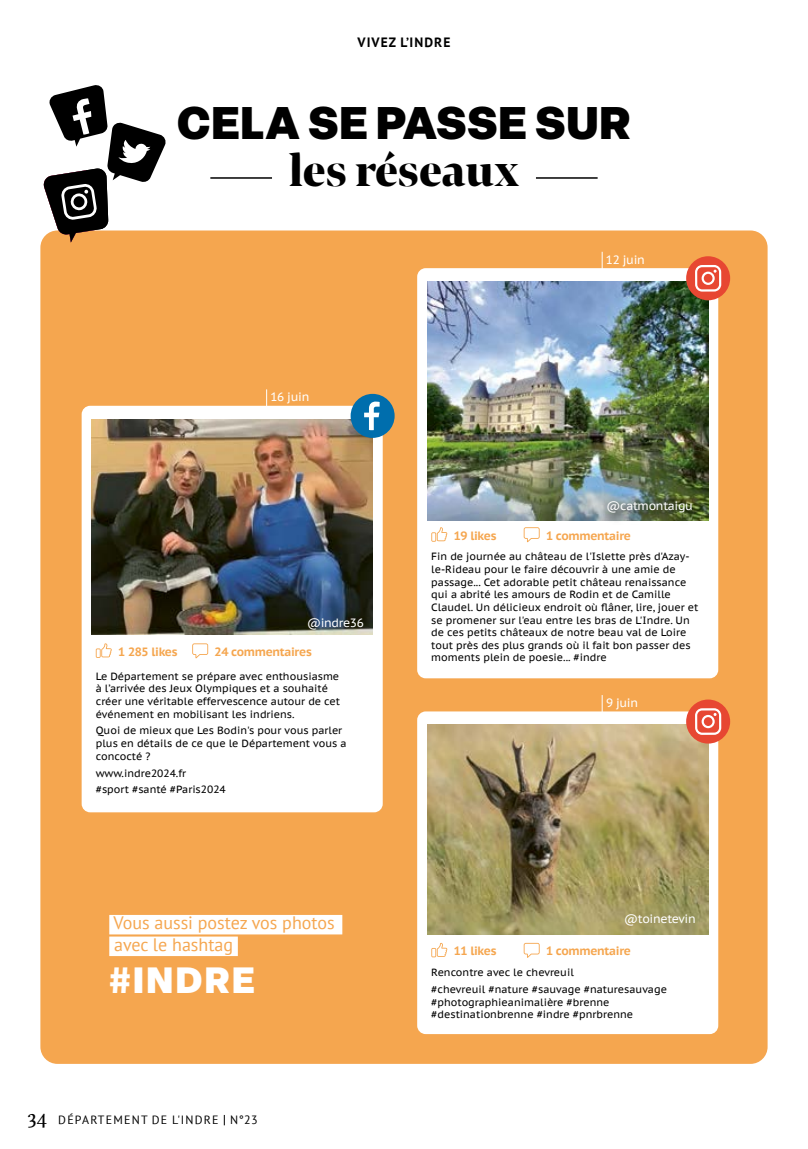
<style>
.page{position:relative;width:808px;height:1149px;background:#fff}
.page>*{position:absolute;margin:0;border:0;box-sizing:border-box;transform-origin:0 0}
.MadeInIndre_Titre{font:900 45px "Elza";letter-spacing:.02em;color:#000}
.MadeInIndre_Titre-2{font:900 45px "Bennet Banner Condensed";color:#000}
.MadeInIndre_Titre-3{font:900 36px "Elza";letter-spacing:.07em;color:#fff}
.MadeInIndre_Titre-4{font:18px/21.6px "PT Sans";color:#f5a64f}
.Rubrique_Titre{font:700 13.5px "PT Sans";letter-spacing:.08em;color:#000}
.MadeInIndre_Titre-5{font:700 12px "PT Sans Caption";letter-spacing:-.025em;color:#f5a64f}
.MadeInIndre_Titre-6{font:12px "PT Sans Caption";letter-spacing:-.025em;color:#fff}
.t1{font:12px "PT Sans";letter-spacing:.1em;color:#000}
.Labeur_Texte{font:10.5px/12.6px "PT Sans Caption";color:#000}
.s1{font-family:"Maecenas";font-weight:500;font-size:19.5px}
</style>
<div class="page">
<div style="left:40px;top:230px;width:727px;height:833px;background:#f5a64f;border-radius:17px"></div>
<div style="left:82px;top:405px;width:301px;height:407px;background:#fff;border-radius:9px"></div>
<img style="left:92px;top:419px;width:281px;height:215px">
<div style="left:351px;top:394px;width:44px;height:44px;background:#006ead;border-radius:50%"></div>
<svg style="left:364px;top:401px;width:16px;height:29px"></svg>
<svg style="left:96px;top:643px;width:16px;height:14px"></svg>
<svg style="left:192px;top:643px;width:16px;height:15px"></svg>
<svg style="left:266px;top:389px;width:1px;height:17px"></svg>
<svg style="left:43px;top:85px;width:124px;height:157px"></svg>
<hr style="left:210px;top:177px;width:62px;height:2px;background:#000">
<hr style="left:536px;top:177px;width:62px;height:2px;background:#000">
<div style="left:109px;top:914px;width:233px;height:20px;background:#fff"></div>
<div style="left:109px;top:936px;width:129px;height:19px;background:#fff"></div>
<div style="left:417px;top:268px;width:301px;height:410px;background:#fff;border-radius:9px"></div>
<img style="left:427px;top:281px;width:281px;height:239px">
<div style="left:686px;top:256px;width:44px;height:44px;background:#e74732;border-radius:50%"></div>
<svg style="left:602px;top:252px;width:1px;height:16px"></svg>
<svg style="left:695px;top:265px;width:26px;height:26px"></svg>
<div style="left:601px;top:495px;width:104px;height:29px;background:#000;opacity:.75"></div>
<svg style="left:431px;top:527px;width:16px;height:14px"></svg>
<svg style="left:524px;top:527px;width:16px;height:15px"></svg>
<div style="left:417px;top:711px;width:301px;height:322px;background:#fff;border-radius:9px"></div>
<img style="left:427px;top:724px;width:281px;height:210px">
<div style="left:686px;top:699px;width:44px;height:44px;background:#e74732;border-radius:50%"></div>
<svg style="left:602px;top:695px;width:1px;height:17px"></svg>
<svg style="left:695px;top:708px;width:26px;height:26px"></svg>
<svg style="left:431px;top:942px;width:16px;height:15px"></svg>
<svg style="left:524px;top:942px;width:16px;height:15px"></svg>
<p class="Rubrique_Titre" style="left:357px;top:34px;width:95px">VIVEZ L’INDRE</p>
<p class="MadeInIndre_Titre" style="left:177px;top:90px;width:455px">CELA SE PASSE SUR</p>
<p class="MadeInIndre_Titre-2" style="left:289px;top:141px;width:232px">les réseaux</p>
<p class="MadeInIndre_Titre-6" style="left:270px;top:389px;width:40px">16 juin</p>
<p class="MadeInIndre_Titre-6" style="left:307px;top:614px;width:58px">@indre36</p>
<p class="MadeInIndre_Titre-5" style="left:118px;top:643px;width:61px">1 285 likes</p>
<p class="MadeInIndre_Titre-5" style="left:215px;top:643px;width:99px">24 commentaires</p>
<p class="Labeur_Texte" style="left:96px;top:669px;width:246px">Le Département se prépare avec enthousiasme à l’arrivée des Jeux Olympiques et a souhaité créer une véritable effervescence autour de cet événement en mobilisant les indriens.</p>
<p class="Labeur_Texte" style="left:96px;top:724px;width:252px">Quoi de mieux que Les Bodin's pour vous parler plus en détails de ce que le Département vous a concocté ?</p>
<p class="Labeur_Texte" style="left:96px;top:766px;width:92px">www.indre2024.fr</p>
<p class="Labeur_Texte" style="left:96px;top:783px;width:132px">#sport #santé #Paris2024</p>
<p class="MadeInIndre_Titre-4" style="left:114px;top:911px;width:223px">Vous aussi postez vos photos avec le hashtag</p>
<p class="MadeInIndre_Titre-3" style="left:109px;top:953px;width:147px">#INDRE</p>
<p class="t1" style="left:28px;top:1111px;width:231px"><span class="s1">34</span> DÉPARTEMENT DE L'INDRE N°23</p>
<p class="MadeInIndre_Titre-6" style="left:606px;top:252px;width:40px">12 juin</p>
<p class="MadeInIndre_Titre-6" style="left:607px;top:498px;width:88px">@catmontaigu</p>
<p class="MadeInIndre_Titre-5" style="left:454px;top:527px;width:44px">19 likes</p>
<p class="MadeInIndre_Titre-5" style="left:546px;top:527px;width:86px">1 commentaire</p>
<p class="Labeur_Texte" style="left:431px;top:550px;width:269px">Fin de journée au château de l'Islette près d'Azay&shy;le-Rideau pour le faire découvrir à une amie de passage... Cet adorable petit château renaissance qui a abrité les amours de Rodin et de Camille Claudel. Un délicieux endroit où flâner, lire, jouer et se promener sur l'eau entre les bras de L'Indre. Un de ces petits châteaux de notre beau val de Loire tout près des plus grands où il fait bon passer des moments plein de poesie... #indre</p>
<p class="MadeInIndre_Titre-6" style="left:606px;top:694px;width:34px">9 juin</p>
<p class="MadeInIndre_Titre-6" style="left:624px;top:910px;width:73px">@toinetevin</p>
<p class="MadeInIndre_Titre-5" style="left:454px;top:942px;width:44px">11 likes</p>
<p class="MadeInIndre_Titre-5" style="left:546px;top:942px;width:86px">1 commentaire</p>
<p class="Labeur_Texte" style="left:431px;top:965px;width:144px">Rencontre avec le chevreuil</p>
<p class="Labeur_Texte" style="left:431px;top:982px;width:237px">#chevreuil #nature #sauvage #naturesauvage #photographieanimalière #brenne #destinationbrenne #indre #pnrbrenne</p>
</div>
